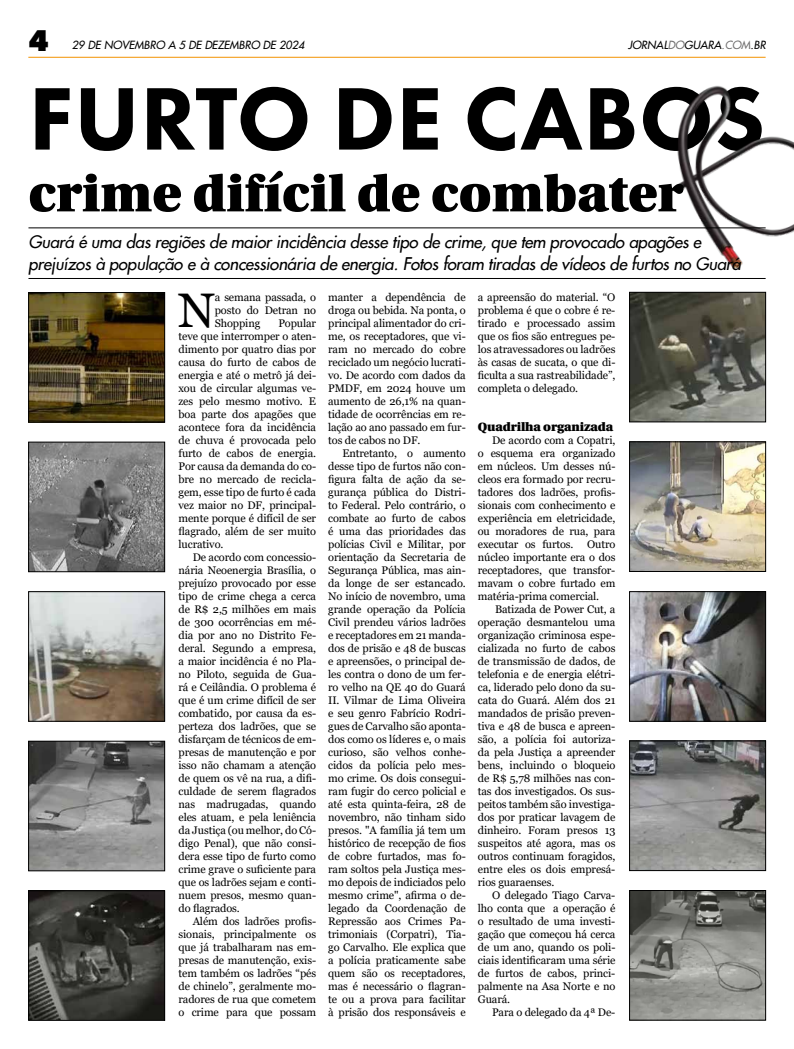
<style>
.page{position:relative;width:794px;height:1049px;background:#fff}
.page>*{position:absolute;margin:0;border:0;box-sizing:border-box;transform-origin:0 0}
.t1{font:800 92px "Futura PT";letter-spacing:.01em;color:#000}
.t2{font:900 50px "Utopia";color:#000}
.t3{font:48.5px "Georgia";color:#000}
.t4{font:900 29.6px "Futura BT";color:#000}
.t5{font:italic 17px/22px "Futura 2";letter-spacing:-.02em;color:#000}
.t6{font:900 12px "Utopia";letter-spacing:-.01em;color:#000}
.t7{font:11px/13px "Georgia";letter-spacing:-.01em;color:#000;text-align:justify}
.t8{font:italic 11px "Futura 2";color:#000}
.s1{color:#706f6f}
</style>
<div class="page">
<hr style="left:28px;top:57px;width:737px;height:1px;background:#f39200">
<img style="left:658px;top:85px;width:136px;height:213px">
<hr style="left:28px;top:228px;width:737px;height:1px;background:#000">
<hr style="left:28px;top:278px;width:737px;height:1px;background:#000">
<img style="left:30px;top:294px;width:133px;height:127px">
<div style="left:28px;top:292px;width:137px;height:131px;border:1px solid #000"></div>
<img style="left:30px;top:444px;width:133px;height:126px">
<div style="left:28px;top:442px;width:137px;height:130px;border:1px solid #000"></div>
<img style="left:30px;top:593px;width:133px;height:127px">
<div style="left:28px;top:591px;width:137px;height:131px;border:1px solid #000"></div>
<img style="left:30px;top:743px;width:133px;height:126px">
<div style="left:28px;top:741px;width:137px;height:130px;border:1px solid #000"></div>
<img style="left:30px;top:892px;width:133px;height:127px">
<div style="left:28px;top:890px;width:137px;height:131px;border:1px solid #000"></div>
<img style="left:631px;top:294px;width:133px;height:126px">
<div style="left:629px;top:292px;width:137px;height:130px;border:1px solid #000"></div>
<img style="left:631px;top:443px;width:133px;height:127px">
<div style="left:629px;top:441px;width:137px;height:131px;border:1px solid #000"></div>
<img style="left:631px;top:742px;width:133px;height:127px">
<div style="left:629px;top:740px;width:137px;height:131px;border:1px solid #000"></div>
<img style="left:631px;top:892px;width:133px;height:126px">
<div style="left:629px;top:890px;width:137px;height:130px;border:1px solid #000"></div>
<img style="left:631px;top:593px;width:133px;height:127px">
<div style="left:629px;top:591px;width:137px;height:131px;border:1px solid #000"></div>
<h3 class="t4" style="left:28px;top:22px;width:22px">4</h3>
<p class="t8" style="left:72px;top:37px;width:234px">29 DE NOVEMBRO A 5 DE DEZEMBRO DE 2024</p>
<p class="t8" style="left:628px;top:38px;width:139px">JORNAL<span class="s1">DO</span>GUARA<span class="s1">.COM</span>.BR</p>
<h1 class="t1" style="left:29px;top:61px;width:738px">FURTO DE CABOS</h1>
<h2 class="t2" style="left:28px;top:166px;width:656px">crime difícil de combater</h2>
<h3 class="t5" style="left:28px;top:230px;width:714px">Guará é uma das regiões de maior incidência desse tipo de crime, que tem provocado apagões e prejuízos à população e à concessionária de energia. Fotos foram tiradas de vídeos de furtos no Guará</h3>
<h3 class="t3" style="left:178px;top:280px;width:39px">N</h3>
<p class="t7" style="left:215px;top:291px;width:103px">a semana passada, o posto do Detran no Shopping</p>
<p class="t7" style="left:328px;top:291px;width:139px">manter a dependência de droga ou bebida. Na ponta, o principal alimentador do cri&shy;me, os receptadores, que vi&shy;ram no mercado do cobre reciclado um negócio lucrati&shy;vo. De acordo com dados da PMDF, em 2024 houve um aumento de 26,1% na quan&shy;tidade de ocorrências em re&shy;lação ao ano passado em fur&shy;tos de cabos no DF.</p>
<p class="t7" style="left:328px;top:447px;width:139px;text-indent:14px">Entretanto, o aumento desse tipo de furtos não con&shy;figura falta de ação da se&shy;gurança pública do Distri&shy;to Federal. Pelo contrário, o combate ao furto de cabos é uma das prioridades das polícias Civil e Militar, por orientação da Secretaria de Segurança Pública, mas ain&shy;da longe de ser estancado.<br>No início de novembro, uma grande operação da Polícia Civil prendeu vários ladrões e receptadores em 21 manda&shy;dos de prisão e 48 de buscas e apreensões, o principal de&shy;les contra o dono de um fer&shy;ro velho na QE 40 do Guará II. Vilmar de Lima Oliveira e seu genro Fabrício Rodri&shy;gues de Carvalho são aponta&shy;dos como os líderes e, o mais curioso, são velhos conhe&shy;cidos da polícia pelo mes&shy;mo crime. Os dois consegui&shy;ram fugir do cerco policial e até esta quinta-feira, 28 de novembro, não tinham sido presos. "A família já tem um histórico de recepção de fios de cobre furtados, mas fo&shy;ram soltos pela Justiça mes&shy;mo depois de indiciados pelo mesmo crime", afirma o de&shy;legado da Coordenação de Repressão aos Crimes Pa&shy;trimoniais (Corpatri), Tia&shy;go Carvalho. Ele explica que a polícia praticamente sabe quem são os receptadores, mas é necessário o flagran&shy;te ou a prova para facilitar à prisão dos responsáveis e</p>
<p class="t7" style="left:478px;top:291px;width:139px">a apreensão do material. “O problema é que o cobre é re&shy;tirado e processado assim que os fios são entregues pe&shy;los atravessadores ou ladrões às casas de sucata, o que di&shy;ficulta a sua rastreabilidade”, completa o delegado.</p>
<p class="t6" style="left:478px;top:420px;width:137px">Quadrilha organizada</p>
<p class="t7" style="left:478px;top:434px;width:139px;text-indent:14px">De acordo com a Copatri, o esquema era organizado em núcleos. Um desses nú&shy;cleos era formado por recru&shy;tadores dos ladrões, profis&shy;sionais com conhecimento e experiência em eletricidade, ou moradores de rua, para executar os furtos. Outro núcleo importante era o dos receptadores, que transfor&shy;mavam o cobre furtado em matéria-prima comercial.</p>
<p class="t7" style="left:478px;top:603px;width:139px;text-indent:17px">Batizada de Power Cut, a operação desmantelou uma organização criminosa espe&shy;cializada no furto de cabos de transmissão de dados, de telefonia e de energia elétri&shy;ca, liderado pelo dono da su&shy;cata do Guará. Além dos 21 mandados de prisão preven&shy;tiva e 48 de busca e apreen&shy;são, a polícia foi autoriza&shy;da pela Justiça a apreender bens, incluindo o bloqueio de R$ 5,78 milhões nas con&shy;tas dos investigados. Os sus&shy;peitos também são investiga&shy;dos por praticar lavagem de dinheiro. Foram presos 13 suspeitos até agora, mas os outros continuam foragidos, entre eles os dois empresá&shy;rios guaraenses.</p>
<p class="t7" style="left:478px;top:889px;width:139px;text-indent:14px">O delegado Tiago Carva&shy;lho conta que a operação é o resultado de uma investi&shy;gação que começou há cerca de um ano, quando os poli&shy;ciais identificaram uma série de furtos de cabos, princi&shy;palmente na Asa Norte e no Guará.</p>
<p class="t7" style="left:492px;top:1006px;width:125px">Para o delegado da 4ª De-</p>
<p class="t7" style="left:178px;top:317px;width:139px;text-indent:100px">Popular teve que interromper o aten&shy;dimento por quatro dias por causa do furto de cabos de energia e até o metrô já dei&shy;xou de circular algumas ve&shy;zes pelo mesmo motivo. E boa parte dos apagões que acontece fora da incidência de chuva é provocada pelo furto de cabos de energia.<br>Por causa da demanda do co&shy;bre no mercado de recicla&shy;gem, esse tipo de furto é cada vez maior no DF, principal&shy;mente porque é difícil de ser flagrado, além de ser muito lucrativo.</p>
<p class="t7" style="left:178px;top:551px;width:139px;text-indent:14px">De acordo com concessio&shy;nária Neoenergia Brasília, o prejuízo provocado por esse tipo de crime chega a cerca de R$ 2,5 milhões em mais de 300 ocorrências em mé&shy;dia por ano no Distrito Fe&shy;deral. Segundo a empresa, a maior incidência é no Pla&shy;no Piloto, seguida de Gua&shy;rá e Ceilândia. O problema é que é um crime difícil de ser combatido, por causa da es&shy;perteza dos ladrões, que se disfarçam de técnicos de em&shy;presas de manutenção e por isso não chamam a atenção de quem os vê na rua, a difi&shy;culdade de serem flagrados nas madrugadas, quando eles atuam, e pela leniência da Justiça (ou melhor, do Có&shy;digo Penal), que não consi&shy;dera esse tipo de furto como crime grave o suficiente para que os ladrões sejam e conti&shy;nuem presos, mesmo quan&shy;do flagrados.</p>
<p class="t7" style="left:178px;top:915px;width:139px;text-indent:14px">Além dos ladrões profis&shy;sionais, principalmente os que já trabalharam nas em&shy;presas de manutenção, exis&shy;tem também os ladrões “pés de chinelo”, geralmente mo&shy;radores de rua que cometem o crime para que possam</p>
</div>
